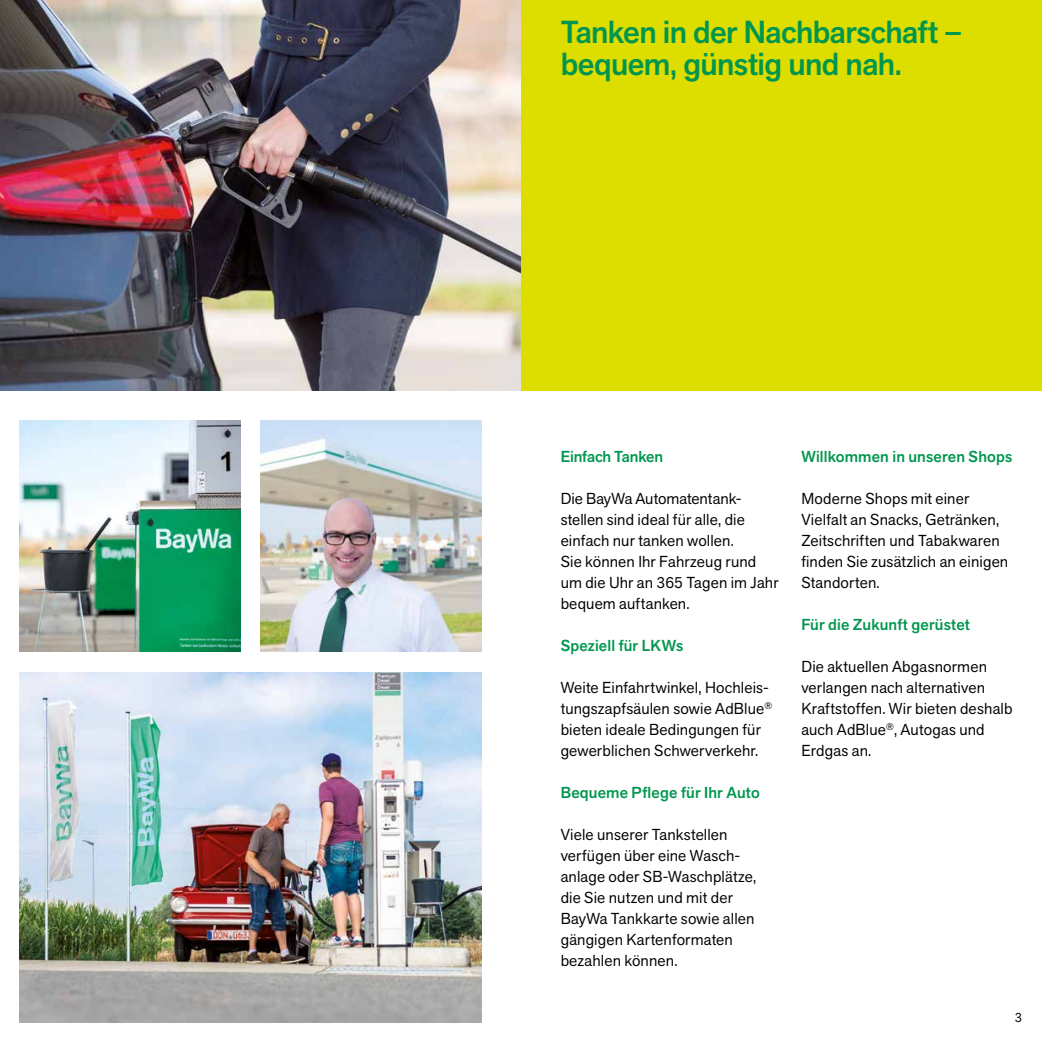
<style>
.page{position:relative;width:1042px;height:1042px;background:#fff}
.page>*{position:absolute;margin:0;border:0;box-sizing:border-box;transform-origin:0 0}
.t1{font:500 31.5px/31.5px "Akzid Grtsk Next";letter-spacing:-.02em;color:#00964e}
.t2{font:15.75px/21px "Akzid Grtsk Next";letter-spacing:.01em;color:#000}
.t3{font:500 15.75px "Akzid Grtsk Next";letter-spacing:.01em;color:#00964e}
.t4{font:500 15.75px "Akzid Grtsk Next";letter-spacing:-.01em;color:#00964e}
.t5{font:13.12px "Akzid Grtsk Next";color:#000}
</style>
<div class="page">
<div style="left:521px;top:0;width:521px;height:391px;background:#dedd00"></div>
<img style="left:0;top:0;width:521px;height:391px">
<img style="left:20px;top:420px;width:221px;height:231px">
<img style="left:260px;top:420px;width:221px;height:231px">
<img style="left:20px;top:672px;width:461px;height:350px">
<h1 class="t1" style="left:561px;top:17px;width:403px">Tanken in der Nachbarschaft – bequem, günstig und nah.</h1>
<p class="t4" style="left:561px;top:446px;width:104px">Einfach Tanken</p>
<p class="t2" style="left:561px;top:488px;width:219px">Die BayWa Automatentank&shy;stellen sind ideal für alle, die einfach nur tanken wollen.<br>Sie können Ihr Fahrzeug rund um die Uhr an 365 Tagen im Jahr bequem auftanken.</p>
<p class="t3" style="left:561px;top:635px;width:124px">Speziell für LKWs</p>
<p class="t2" style="left:561px;top:677px;width:213px">Weite Einfahrtwinkel, Hochleis&shy;tungszapfsäulen sowie AdBlue<sup>® </sup>bieten ideale Bedingungen für gewerblichen Schwerverkehr.</p>
<p class="t3" style="left:561px;top:782px;width:201px">Bequeme Pflege für Ihr Auto</p>
<p class="t2" style="left:561px;top:824px;width:197px">Viele unserer Tankstellen verfügen über eine Wasch&shy;anlage oder SB-Waschplätze, die Sie nutzen und mit der<br>BayWa Tankkarte sowie allen gängigen Kartenformaten bezahlen können.</p>
<p class="t3" style="left:801px;top:446px;width:212px">Willkommen in unseren Shops</p>
<p class="t2" style="left:801px;top:488px;width:208px">Moderne Shops mit einer<br>Vielfalt an Snacks, Getränken,<br>Zeitschriften und Tabakwaren finden Sie zusätzlich an einigen<br>Standorten.</p>
<p class="t3" style="left:801px;top:614px;width:170px">Für die Zukunft gerüstet</p>
<p class="t2" style="left:801px;top:656px;width:213px">Die aktuellen Abgasnormen verlangen nach alternativen<br>Kraftstoffen. Wir bieten deshalb auch AdBlue<sup>®</sup>, Autogas und<br>Erdgas an.</p>
<p class="t5" style="left:1015px;top:1009px;width:9px">3</p>
</div>
